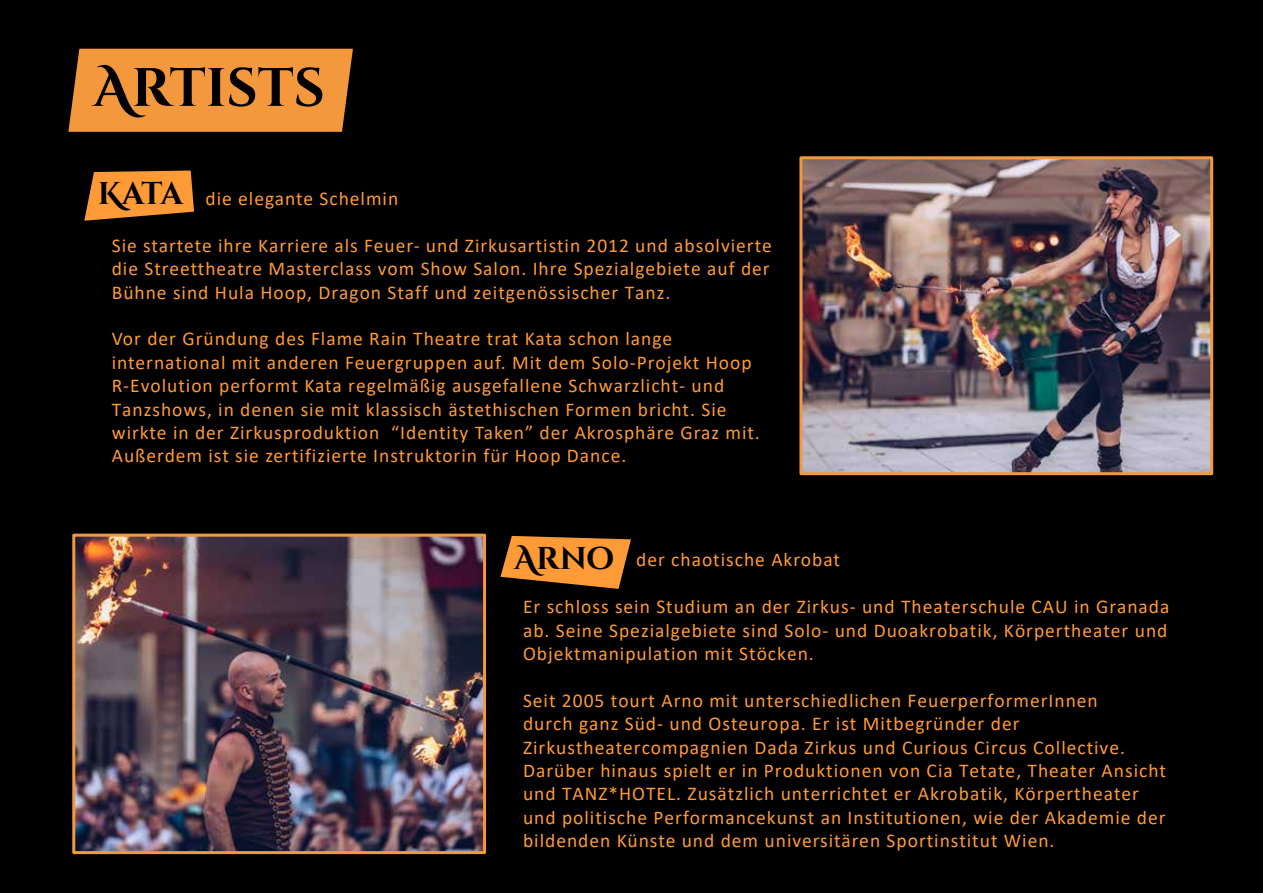
<style>
.page{position:relative;width:1263px;height:893px;background:#fff}
.page>*{position:absolute;margin:0;border:0;box-sizing:border-box;transform-origin:0 0}
.t1{font:700 54px "Cinzel Decorative";color:#000}
.t2{font:700 31.5px "Cinzel Decorative";letter-spacing:-.01em;color:#000}
.t3{font:19.5px/23.4px "Calibri";letter-spacing:.05em;color:#ff9b37;text-align:justify}
</style>
<div class="page">
<div style="left:3px;top:3px;width:1257px;height:887px;background:#000"></div>
<img style="left:803px;top:160px;width:406px;height:311px">
<div style="left:799px;top:156px;width:414px;height:319px;border:3px solid #f4983d"></div>
<svg style="left:57px;top:49px;width:307px;height:83px"></svg>
<svg style="left:84px;top:171px;width:110px;height:50px"></svg>
<svg style="left:500px;top:536px;width:131px;height:53px"></svg>
<img style="left:76px;top:538px;width:406px;height:312px">
<div style="left:72px;top:534px;width:414px;height:320px;border:3px solid #f4983d"></div>
<h1 class="t1" style="left:93px;top:54px;width:233px">Artists</h1>
<h2 class="t2" style="left:98px;top:174px;width:87px">Kata</h2>
<p class="t3" style="left:206px;top:186px;width:194px">die elegante Schelmin</p>
<p class="t3" style="left:112px;top:233px;width:661px">Sie startete ihre Karriere als Feuer- und Zirkusartistin 2012 und absolvierte die Streettheatre Masterclass vom Show Salon. Ihre Spezialgebiete auf der Bühne sind Hula Hoop, Dragon Staff und zeitgenössischer Tanz.</p>
<p class="t3" style="left:112px;top:327px;width:650px;text-align:left">Vor der Gründung des Flame Rain Theatre trat Kata schon lange international mit anderen Feuergruppen auf. Mit dem Solo-Projekt Hoop R-Evolution performt Kata regelmäßig ausgefallene Schwarzlicht- und Tanzshows, in denen sie mit klassisch ästethischen Formen bricht. Sie wirkte in der Zirkusproduktion “Identity Taken” der Akrosphäre Graz mit.<br>Außerdem ist sie zertifizierte Instruktorin für Hoop Dance.</p>
<h2 class="t2" style="left:514px;top:539px;width:102px">Arno</h2>
<p class="t3" style="left:636px;top:548px;width:205px">der chaotische Akrobat</p>
<p class="t3" style="left:523px;top:594px;width:648px">Er schloss sein Studium an der Zirkus- und Theaterschule CAU in Granada ab. Seine Spezialgebiete sind Solo- und Duoakrobatik, Körpertheater und Objektmanipulation mit Stöcken.</p>
<p class="t3" style="left:523px;top:688px;width:644px;text-align:left">Seit 2005 tourt Arno mit unterschiedlichen FeuerperformerInnen<br>durch ganz Süd- und Osteuropa. Er ist Mitbegründer der Zirkustheatercompagnien Dada Zirkus und Curious Circus Collective.<br>Darüber hinaus spielt er in Produktionen von Cia Tetate, Theater Ansicht und TANZ*HOTEL. Zusätzlich unterrichtet er Akrobatik, Körpertheater und politische Performancekunst an Institutionen, wie der Akademie der bildenden Künste und dem universitären Sportinstitut Wien.</p>
</div>
